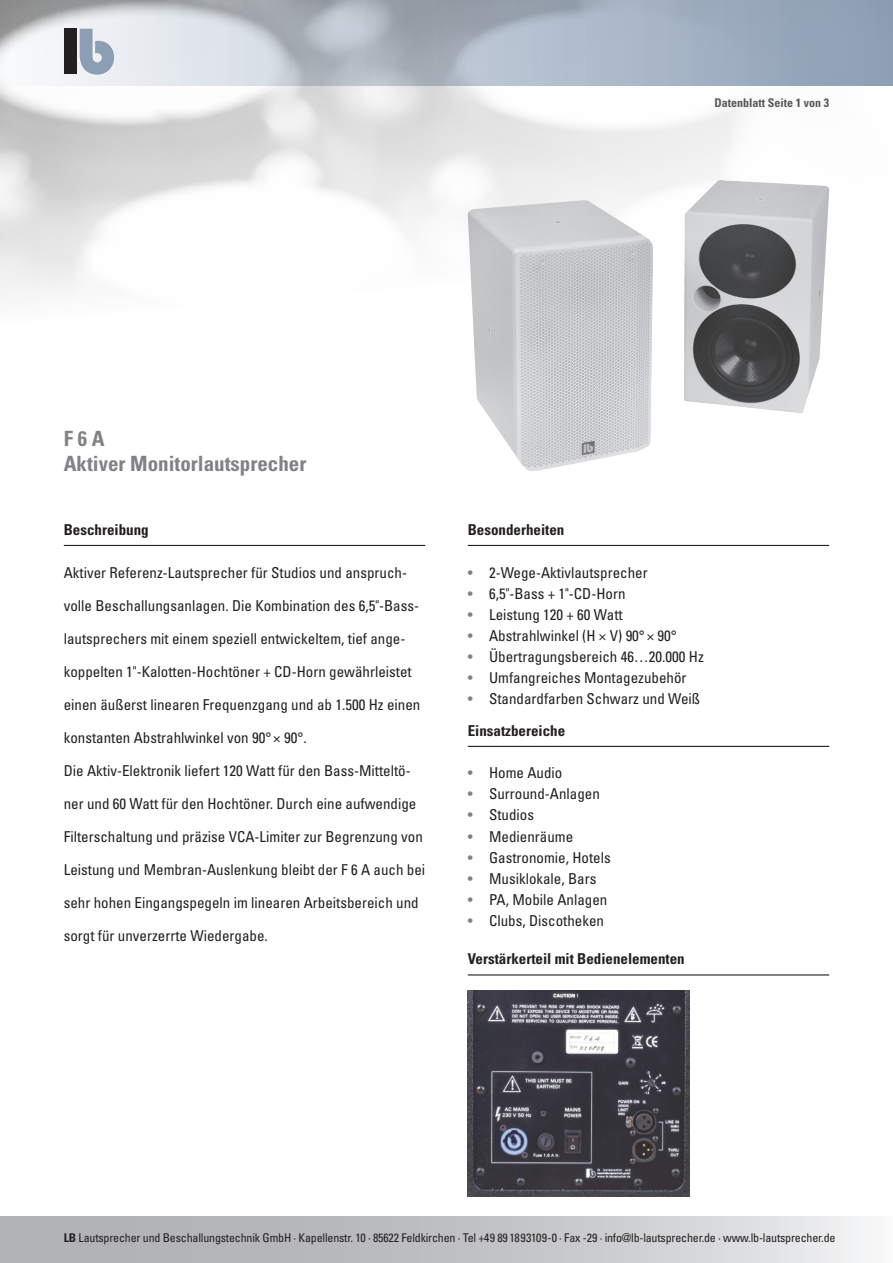
<style>
.page{position:relative;width:893px;height:1263px;background:#fff}
.page>*{position:absolute;margin:0;border:0;box-sizing:border-box;transform-origin:0 0}
.t1{font:700 condensed 21px "Univers";color:#808285}
.t2{font:condensed 15px/33px "Univers";color:#231f20}
.t3{font:700 condensed 15px "Univers";color:#231f20}
.t4{font:condensed 12px "Univers";letter-spacing:-.015em;color:#231f20}
.t5{font:700 condensed 12px "Univers";color:#57585a}
.s1{color:#808285}
.s2{font-weight:700}
</style>
<div class="page">
<svg style="left:0;top:0;width:893px;height:85px;background:#b2bbc7"></svg>
<div style="left:64px;top:29px;width:13px;height:45px;background:#231f20"></div>
<svg style="left:80px;top:29px;width:34px;height:46px;background:#adbac9"></svg>
<svg style="left:0;top:1216px;width:867px;height:47px;background:#c4c5c8"></svg>
<hr style="left:64px;top:545px;width:361px;height:1px;background:#231f20">
<hr style="left:468px;top:545px;width:361px;height:1px;background:#231f20">
<hr style="left:468px;top:746px;width:361px;height:1px;background:#231f20">
<img style="left:468px;top:990px;width:221px;height:207px">
<hr style="left:468px;top:974px;width:361px;height:1px;background:#231f20">
<img style="left:468px;top:180px;width:361px;height:291px">
<p class="t5" style="left:714px;top:96px;width:116px">Datenblatt Seite 1 von 3</p>
<p class="t1" style="left:64px;top:425px;width:42px">F 6 A</p>
<p class="t1" style="left:64px;top:451px;width:244px">Aktiver Monitorlautsprecher</p>
<p class="t3" style="left:64px;top:520px;width:86px">Beschreibung</p>
<p class="t2" style="left:64px;top:555px;width:345px">Aktiver Referenz-Lautsprecher für Studios und anspruch-</p>
<p class="t2" style="left:64px;top:588px;width:357px">volle Beschallungsanlagen. Die Kombination des 6,5"-Bass-</p>
<p class="t2" style="left:64px;top:621px;width:343px">lautsprechers mit einem speziell entwickeltem, tief ange-</p>
<p class="t2" style="left:64px;top:654px;width:349px">koppelten 1"-Kalotten-Hochtöner + CD-Horn gewährleistet</p>
<p class="t2" style="left:64px;top:687px;width:358px">einen äußerst linearen Frequenzgang und ab 1.500 Hz einen</p>
<p class="t2" style="left:64px;top:720px;width:244px">konstanten Abstrahlwinkel von 90°× 90°.</p>
<p class="t2" style="left:64px;top:753px;width:348px">Die Aktiv-Elektronik liefert 120 Watt für den Bass-Mitteltö-</p>
<p class="t2" style="left:64px;top:786px;width:354px">ner und 60 Watt für den Hochtöner. Durch eine aufwendige</p>
<p class="t2" style="left:64px;top:819px;width:361px">Filterschaltung und präzise VCA-Limiter zur Begrenzung von</p>
<p class="t2" style="left:64px;top:852px;width:363px">Leistung und Membran-Auslenkung bleibt der F 6 A auch bei sehr hohen Eingangspegeln im linearen Arbeitsbereich und</p>
<p class="t2" style="left:64px;top:918px;width:206px">sorgt für unverzerrte Wiedergabe.</p>
<p class="t3" style="left:468px;top:520px;width:98px">Besonderheiten</p>
<p class="t2" style="left:468px;top:555px;width:181px"><span class="s1">•</span> 2-Wege-Aktivlautsprecher</p>
<p class="t2" style="left:468px;top:576px;width:159px"><span class="s1">•</span> 6,5"-Bass + 1"-CD-Horn</p>
<p class="t2" style="left:468px;top:597px;width:156px"><span class="s1">•</span> Leistung 120 + 60 Watt</p>
<p class="t2" style="left:468px;top:618px;width:211px"><span class="s1">•</span> Abstrahlwinkel (H × V) 90°× 90°</p>
<p class="t2" style="left:468px;top:639px;width:238px"><span class="s1">•</span> Übertragungsbereich 46…20.000 Hz</p>
<p class="t2" style="left:468px;top:660px;width:220px"><span class="s1">•</span> Umfangreiches Montagezubehör</p>
<p class="t2" style="left:468px;top:681px;width:234px"><span class="s1">•</span> Standardfarben Schwarz und Weiß</p>
<p class="t3" style="left:468px;top:721px;width:99px">Einsatzbereiche</p>
<p class="t2" style="left:468px;top:756px;width:96px"><span class="s1">•</span> Home Audio</p>
<p class="t2" style="left:468px;top:777px;width:134px"><span class="s1">•</span> Surround-Anlagen</p>
<p class="t2" style="left:468px;top:798px;width:68px"><span class="s1">•</span> Studios</p>
<p class="t2" style="left:468px;top:819px;width:107px"><span class="s1">•</span> Medienräume</p>
<p class="t2" style="left:468px;top:840px;width:144px"><span class="s1">•</span> Gastronomie, Hotels</p>
<p class="t2" style="left:468px;top:861px;width:130px"><span class="s1">•</span> Musiklokale, Bars</p>
<p class="t2" style="left:468px;top:882px;width:141px"><span class="s1">•</span> PA, Mobile Anlagen</p>
<p class="t2" style="left:468px;top:903px;width:138px"><span class="s1">•</span> Clubs, Discotheken</p>
<p class="t3" style="left:468px;top:950px;width:218px">Verstärkerteil mit Bedienelementen</p>
<p class="t4" style="left:64px;top:1230px;width:773px"><span class="s2">LB</span> Lautsprecher und Beschallungstechnik GmbH · Kapellenstr. 10 · 85622 Feldkirchen · Tel +49 89 1893109-0 · Fax -29 · info@lb-lautsprecher.de · www.lb-lautsprecher.de</p>
<p class="t4" style="left:64px;top:1230px;width:768px">lb Lautsprecher und Beschal ungstechnik GmbH · Steinerstr. 15 K 1369 München · Tel +49 89 1893109-0 · Fax -29 · info@lb-lautsprecher.de · www.lb-lautsprecher.de</p>
</div>
